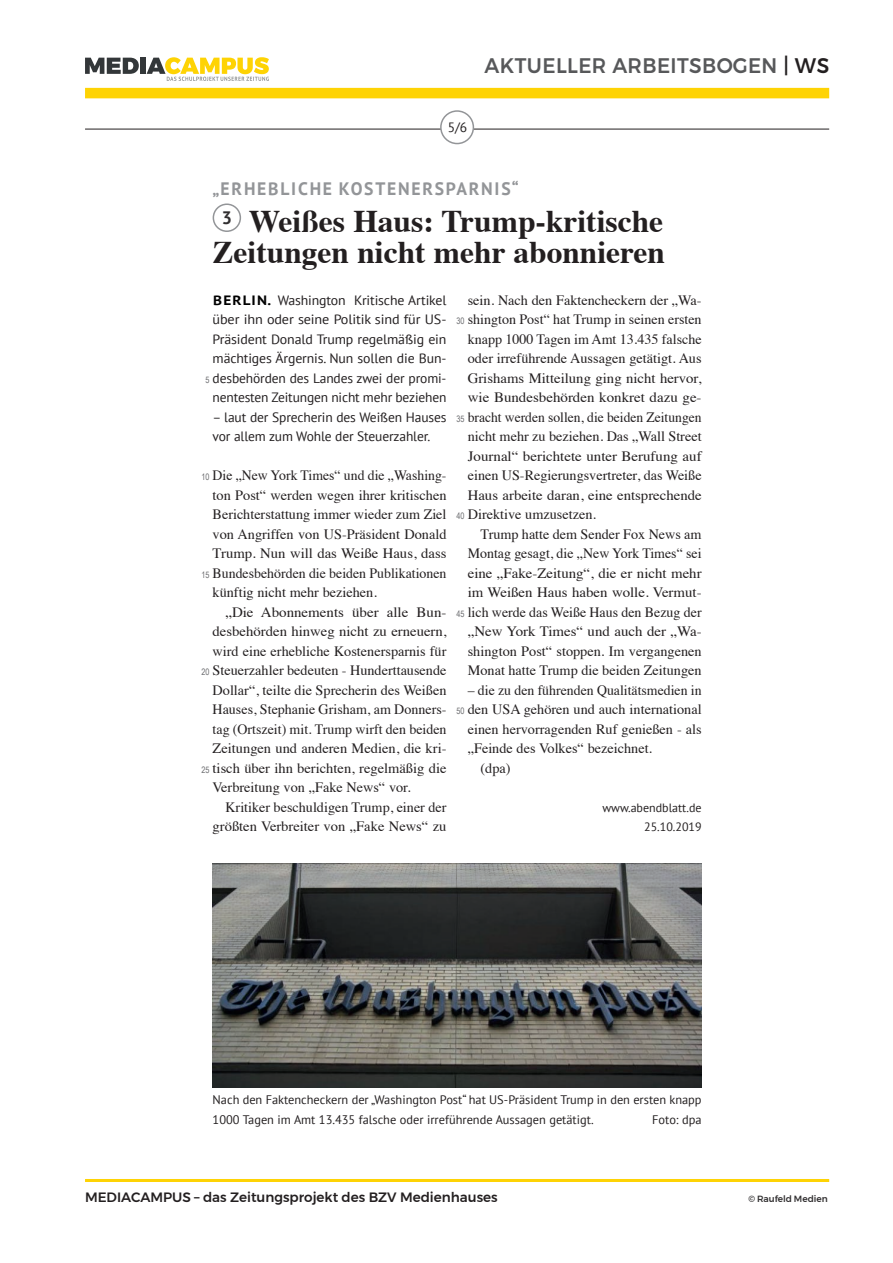
<style>
.page{position:relative;width:893px;height:1263px;background:#fff}
.page>*{position:absolute;margin:0;border:0;box-sizing:border-box;transform-origin:0 0}
.t1{font:700 31.5px/31.5px "Times";color:#231f20}
.t2{font:500 21px "Montserrat";letter-spacing:.02em;color:#57585a;scale:.95 1}
.t3{font:700 18px "PT Sans";letter-spacing:.1em;color:#939598}
.t4{font:14.25px/19.5px "Times";color:#231f20;text-align:justify}
.t5{font:14.25px/19.5px "Times";color:#231f20;text-align:justify;scale:1.05 1}
.t6{font:13.5px/19.5px "PT Sans";letter-spacing:-.01em;color:#231f20;text-align:justify}
.t7{font:500 13.5px "Montserrat";color:#231f20}
.t8{font:12.3px/19.5px "PT Sans";color:#231f20}
.t9{font:12px/19.5px "PT Sans";color:#231f20;text-align:right}
.t10{font:9px "Arial Narrow";letter-spacing:-.005em;color:#6c6d70}
.t11{font:500 9px "Montserrat";color:#312f30}
.s1{color:#231f20}
.s2{font-weight:700;color:#000}
</style>
<div class="page">
<hr style="left:85px;top:129px;width:744px;height:1px;background:#231f20">
<div style="left:85px;top:88px;width:744px;height:10px;background:#fed304"></div>
<hr style="left:85px;top:1179px;width:744px;height:3px;background:#fed304">
<div style="left:441px;top:111px;width:32px;height:33px;background:#fff;border-radius:50%"></div>
<div style="left:440px;top:110px;width:34px;height:34px;border:2px solid #939598;border-radius:50%"></div>
<svg style="left:85px;top:58px;width:54px;height:16px"></svg>
<div style="left:140px;top:58px;width:6px;height:16px;background:#333739"></div>
<svg style="left:147px;top:57px;width:122px;height:24px"></svg>
<div style="left:213px;top:203px;width:28px;height:29px;border:2px solid #939598;border-radius:50%"></div>
<img style="left:213px;top:863px;width:489px;height:224px">
<h2 class="t2" style="left:485px;top:49px;width:364px">AKTUELLER ARBEITSBOGEN <span class="s1">| WS</span></h2>
<p class="t6" style="left:448px;top:117px;width:21px">5/6</p>
<p class="t3" style="left:213px;top:177px;width:308px">„ERHEBLICHE KOSTENERSPARNIS“</p>
<h1 class="t1" style="left:213px;top:202px;width:454px"><sup>3</sup> Weißes Haus: Trump-kritische<br>Zeitungen nicht mehr abonnieren</h1>
<p class="t6" style="left:213px;top:290px;width:235px"><span class="s2">BERLIN.</span> Washington Kritische Artikel über ihn oder seine Politik sind für US-Präsident Donald Trump regelmäßig ein mächtiges Ärgernis. Nun sollen die Bun&shy;desbehörden des Landes zwei der promi&shy;nentesten Zeitungen nicht mehr beziehen</p>
<p class="t6" style="left:213px;top:407px;width:235px">– laut der Sprecherin des Weißen Hauses vor allem zum Wohle der Steuerzahler.</p>
<p class="t4" style="left:213px;top:464px;width:235px">Die „New York Times“ und die „Washing&shy;ton Post“ werden wegen ihrer kritischen Berichterstattung immer wieder zum Ziel von Angriffen von US-Präsident Donald Trump. Nun will das Weiße Haus, dass Bundesbehörden die beiden Publikationen künftig nicht mehr beziehen.</p>
<p class="t5" style="left:213px;top:601px;width:224px;text-indent:13px">„Die Abonnements über alle Bun&shy;desbehörden hinweg nicht zu erneuern, wird eine erhebliche Kostenersparnis für Steuerzahler bedeuten - Hunderttausende Dollar“, teilte die Sprecherin des Weißen Hauses, Stephanie Grisham, am Donners&shy;tag (Ortszeit) mit. Trump wirft den beiden Zeitungen und anderen Medien, die kri&shy;tisch über ihn berichten, regelmäßig die Verbreitung von „Fake News“ vor.</p>
<p class="t4" style="left:213px;top:796px;width:235px;text-align:right">Kritiker beschuldigen Trump, einer der größten Verbreiter von „Fake News“ zu</p>
<p class="t4" style="left:468px;top:289px;width:235px">sein. Nach den Faktencheckern der „Wa&shy;shington Post“ hat Trump in seinen ersten knapp 1000 Tagen im Amt 13.435 falsche oder irreführende Aussagen getätigt. Aus Grishams Mitteilung ging nicht hervor, wie Bundesbehörden konkret dazu ge&shy;bracht werden sollen, die beiden Zeitungen nicht mehr zu beziehen. Das „Wall Street Journal“ berichtete unter Berufung auf einen US-Regierungsvertreter, das Weiße Haus arbeite daran, eine entsprechende Direktive umzusetzen.</p>
<p class="t4" style="left:468px;top:523px;width:235px;text-indent:13px">Trump hatte dem Sender Fox News am Montag gesagt, die „New York Times“ sei eine „Fake-Zeitung“, die er nicht mehr im Weißen Haus haben wolle. Vermut&shy;lich werde das Weiße Haus den Bezug der „New York Times“ und auch der „Wa&shy;shington Post“ stoppen. Im vergangenen Monat hatte Trump die beiden Zeitungen</p>
<p class="t4" style="left:468px;top:679px;width:235px">– die zu den führenden Qualitätsmedien in</p>
<p class="t4" style="left:468px;top:698px;width:235px">den USA gehören und auch international</p>
<p class="t4" style="left:468px;top:718px;width:235px">einen hervorragenden Ruf genießen - als</p>
<p class="t4" style="left:468px;top:737px;width:186px">„Feinde des Volkes“ bezeichnet.</p>
<p class="t4" style="left:480px;top:757px;width:32px">(dpa)</p>
<p class="t9" style="left:602px;top:797px;width:101px">www.abendblatt.de<br>25.10.2019</p>
<p class="t10" style="left:457px;top:314px;width:9px">30</p>
<p class="t10" style="left:205px;top:373px;width:6px">5</p>
<p class="t10" style="left:457px;top:412px;width:9px">35</p>
<p class="t10" style="left:201px;top:470px;width:9px">10</p>
<p class="t10" style="left:457px;top:509px;width:9px">40</p>
<p class="t10" style="left:201px;top:568px;width:9px">15</p>
<p class="t10" style="left:457px;top:607px;width:9px">45</p>
<p class="t10" style="left:201px;top:665px;width:9px">20</p>
<p class="t10" style="left:457px;top:704px;width:9px">50</p>
<p class="t10" style="left:201px;top:763px;width:9px">25</p>
<p class="t8" style="left:213px;top:1090px;width:491px">Nach den Faktencheckern der „Washington Post“ hat US-Präsident Trump in den ersten knapp<br>1000 Tagen im Amt 13.435 falsche oder irreführende Aussagen getätigt.</p>
<p class="t8" style="left:652px;top:1109px;width:51px">Foto: dpa</p>
<p class="t7" style="left:85px;top:1186px;width:414px">MEDIACAMPUS – das Zeitungsprojekt des BZV Medienhauses</p>
<p class="t11" style="left:748px;top:1191px;width:81px">© Raufeld Medien</p>
</div>
